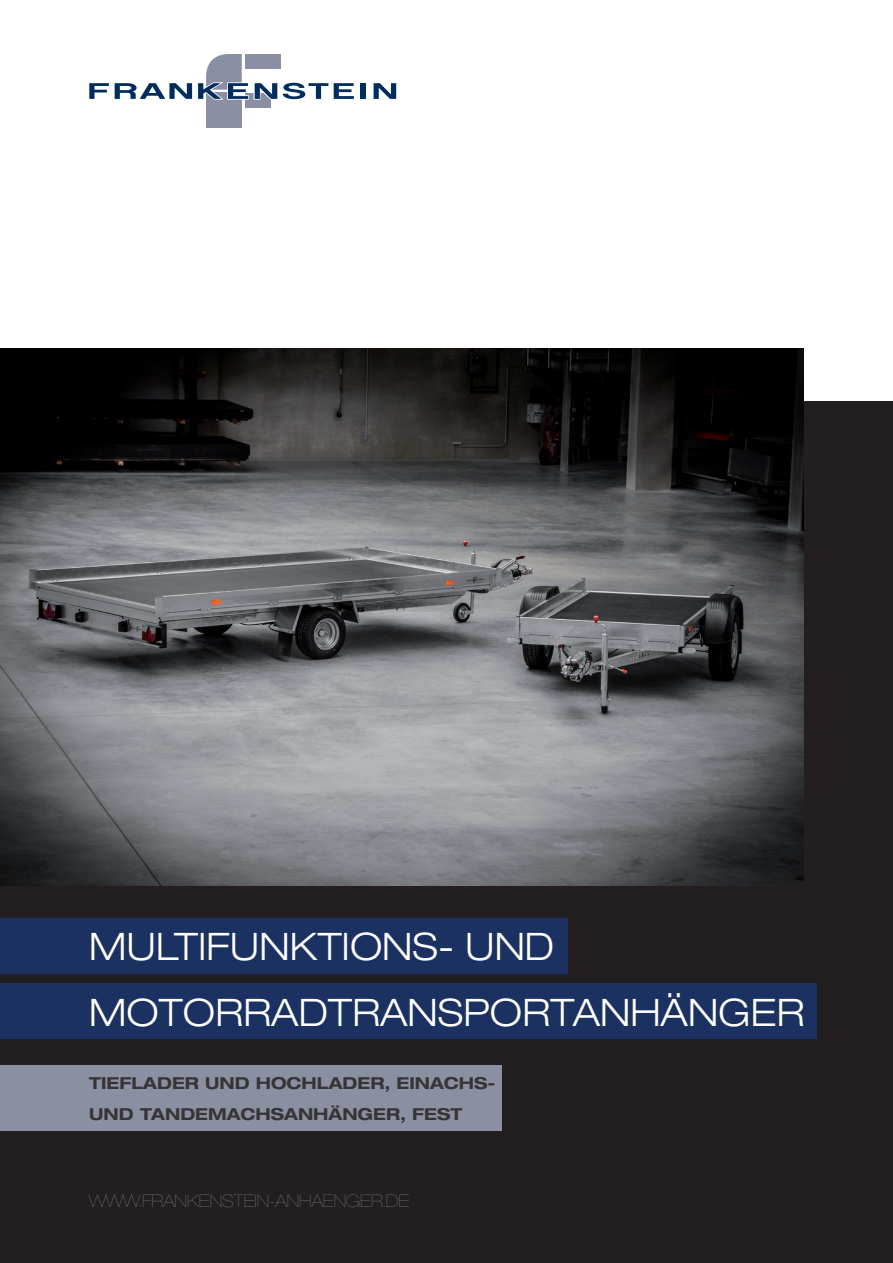
<style>
.page{position:relative;width:893px;height:1263px;background:#fff}
.page>*{position:absolute;margin:0;border:0;box-sizing:border-box;transform-origin:0 0}
.t1{font:300 expanded 37.95px/66.4px "Helvetica Neue";color:#fff}
.t2{font:900 expanded 17.25px "Helvetica Neue";color:#848689}
.t3{font:700 expanded 16.5px/31.5px "Helvetica Neue";color:#363536}
</style>
<div class="page">
<div style="left:0;top:402px;width:893px;height:861px;background:#231f20"></div>
<img style="left:0;top:349px;width:804px;height:536px">
<div style="left:0;top:918px;width:567px;height:56px;background:#1b3161"></div>
<div style="left:0;top:983px;width:816px;height:55px;background:#1b3161"></div>
<div style="left:245px;top:93px;width:25px;height:14px;background:#8a8fa3"></div>
<div style="left:206px;top:93px;width:36px;height:35px;background:#8a8fa3"></div>
<svg style="left:89px;top:83px;width:20px;height:16px"></svg>
<svg style="left:115px;top:54px;width:213px;height:46px"></svg>
<svg style="left:334px;top:83px;width:20px;height:16px"></svg>
<div style="left:360px;top:83px;width:6px;height:16px;background:#002d5e"></div>
<svg style="left:374px;top:83px;width:22px;height:16px"></svg>
<div style="left:0;top:1065px;width:502px;height:66px;background:#8b8fa2"></div>
<h1 class="t1" style="left:89px;top:913px;width:717px">MULTIFUNKTIONS- UND<br>MOTORRADTRANSPORTANHÄNGER</h1>
<p class="t3" style="left:89px;top:1067px;width:408px">TIEFLADER UND HOCHLADER, EINACHS-<br>UND TANDEMACHSANHÄNGER, FEST</p>
<p class="t2" style="left:89px;top:1190px;width:322px">WWW.FRANKENSTEIN-ANHAENGER.DE</p>
</div>
